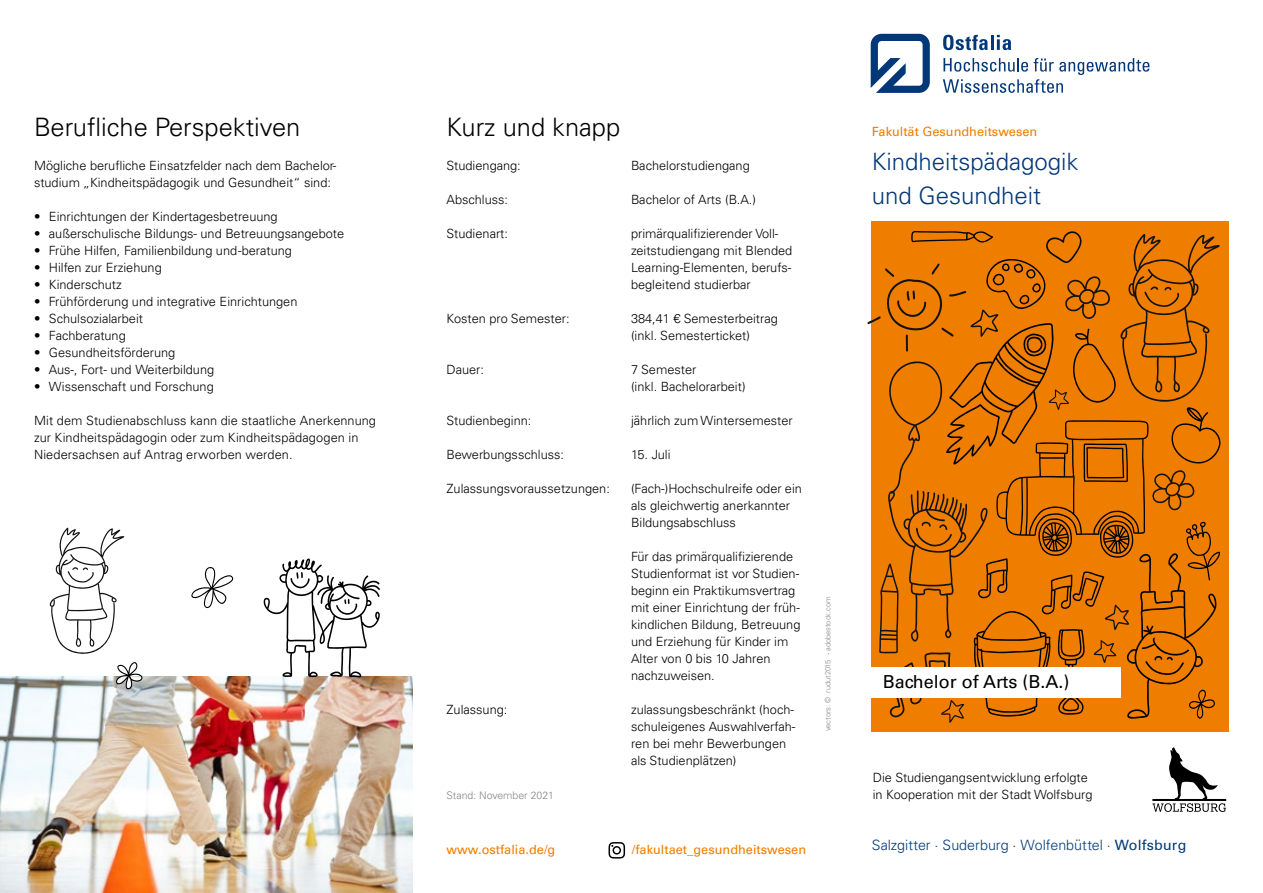
<style>
.page{position:relative;width:1263px;height:893px;background:#fff}
.page>*{position:absolute;margin:0;border:0;box-sizing:border-box;transform-origin:0 0}
.t1{font:300 25.5px "Univers LT Pro 45";color:#000}
.t2{font:300 24px/34px "Univers LT Pro 45";color:#033878}
.t3{font:18px "Univers LT Pro 55 Roman";color:#000}
.t4{font:300 14.25px "Univers LT Pro 45";color:#033878}
.t5{font:300 12.75px/17px "Univers LT Pro 45";color:#000}
.t6{font:12.75px "Univers LT Pro 55 Roman";color:#ef7d00}
.t7{font:300 12.75px/17px "Univers LT Std";color:#000}
.t8{font:300 10.5px "Univers LT Pro 45";color:#878787}
.t9{font:300 7.5px "Univers LT";color:#878787}
.s1{font-family:"Univers LT Pro 55 Roman";font-weight:400}
</style>
<div class="page">
<div style="left:872px;top:221px;width:357px;height:510px;background:#ef7d00"></div>
<svg style="left:943px;top:58px;width:206px;height:35px"></svg>
<svg style="left:943px;top:35px;width:44px;height:15px"></svg>
<hr style="left:990px;top:35px;width:3px;height:15px;background:#033878">
<svg style="left:997px;top:35px;width:14px;height:15px"></svg>
<svg style="left:871px;top:34px;width:59px;height:59px"></svg>
<svg style="left:1152px;top:747px;width:74px;height:65px"></svg>
<img style="left:0;top:676px;width:412px;height:217px">
<svg style="left:191px;top:567px;width:42px;height:42px"></svg>
<svg style="left:49px;top:528px;width:75px;height:126px"></svg>
<svg style="left:115px;top:662px;width:28px;height:27px"></svg>
<svg style="left:608px;top:842px;width:17px;height:16px"></svg>
<svg style="left:867px;top:230px;width:354px;height:493px"></svg>
<svg style="left:263px;top:558px;width:117px;height:120px"></svg>
<h1 class="t1" style="left:34px;top:110px;width:268px">Berufliche Perspektiven</h1>
<p class="t5" style="left:34px;top:157px;width:304px">Mögliche berufliche Einsatzfelder nach dem Bachelor&shy;studium „Kindheitspädagogik und Gesundheit“ sind:</p>
<p class="t5" style="left:34px;top:208px;width:245px">• Einrichtungen der Kindertagesbetreuung</p>
<p class="t5" style="left:34px;top:225px;width:312px">• außerschulische Bildungs- und Betreuungsangebote</p>
<p class="t5" style="left:34px;top:242px;width:259px">• Frühe Hilfen, Familienbildung und -beratung</p>
<p class="t5" style="left:34px;top:259px;width:129px">• Hilfen zur Erziehung</p>
<p class="t5" style="left:34px;top:276px;width:89px">• Kinderschutz</p>
<p class="t5" style="left:34px;top:293px;width:265px">• Frühförderung und integrative Einrichtungen</p>
<p class="t5" style="left:34px;top:310px;width:111px">• Schulsozialarbeit</p>
<p class="t5" style="left:34px;top:327px;width:93px">• Fachberatung</p>
<p class="t5" style="left:34px;top:344px;width:143px">• Gesundheitsförderung</p>
<p class="t5" style="left:34px;top:361px;width:182px">• Aus-, Fort- und Weiterbildung</p>
<p class="t5" style="left:34px;top:378px;width:181px">• Wissenschaft und Forschung</p>
<p class="t5" style="left:34px;top:412px;width:344px">Mit dem Studienabschluss kann die staatliche Anerkennung zur Kindheitspädagogin oder zum Kindheitspädagogen in<br>Niedersachsen auf Antrag erworben werden.</p>
<h1 class="t1" style="left:446px;top:110px;width:175px">Kurz und knapp</h1>
<p class="t5" style="left:446px;top:157px;width:76px">Studiengang:</p>
<p class="t5" style="left:631px;top:157px;width:120px">Bachelorstudiengang</p>
<p class="t5" style="left:446px;top:191px;width:63px">Abschluss:</p>
<p class="t5" style="left:631px;top:191px;width:126px">Bachelor of Arts (B.A.)</p>
<p class="t5" style="left:446px;top:225px;width:63px">Studienart:</p>
<p class="t5" style="left:631px;top:225px;width:163px">primärqualifizierender Voll&shy;zeitstudiengang mit Blended<br>Learning-Elementen, berufs&shy;begleitend studierbar</p>
<p class="t5" style="left:446px;top:310px;width:125px">Kosten pro Semester:</p>
<p class="t5" style="left:631px;top:310px;width:148px">384,41 € Semesterbeitrag (inkl. Semesterticket)</p>
<p class="t5" style="left:446px;top:361px;width:39px">Dauer:</p>
<p class="t5" style="left:631px;top:361px;width:116px">7 Semester<br>(inkl. Bachelorarbeit)</p>
<p class="t5" style="left:446px;top:412px;width:86px">Studienbeginn:</p>
<p class="t5" style="left:631px;top:412px;width:163px">jährlich zum Wintersemester</p>
<p class="t5" style="left:446px;top:446px;width:119px">Bewerbungsschluss:</p>
<p class="t5" style="left:631px;top:446px;width:41px">15. Juli</p>
<p class="t5" style="left:446px;top:480px;width:165px">Zulassungsvoraussetzungen:</p>
<p class="t5" style="left:631px;top:480px;width:172px">(Fach-)Hochschulreife oder ein als gleichwertig anerkannter<br>Bildungsabschluss</p>
<p class="t5" style="left:631px;top:548px;width:171px">Für das primärqualifizierende<br>Studienformat ist vor Studien&shy;beginn ein Praktikumsvertrag mit einer Einrichtung der früh&shy;kindlichen Bildung, Betreuung und Erziehung für Kinder im<br>Alter von 0 bis 10 Jahren nachzuweisen.</p>
<p class="t5" style="left:446px;top:701px;width:62px">Zulassung:</p>
<p class="t5" style="left:631px;top:701px;width:166px">zulassungsbeschränkt (hoch&shy;schuleigenes Auswahlverfah&shy;ren bei mehr Bewerbungen als Studienplätzen)</p>
<p class="t8" style="left:446px;top:789px;width:109px">Stand: November 2021</p>
<p class="t9" style="left:823px;top:731px;width:136px;rotate:-90deg">vectors: © rudut2015 - adobestock.com</p>
<p class="t6" style="left:872px;top:123px;width:167px">Fakultät Gesundheitswesen</p>
<h2 class="t2" style="left:872px;top:144px;width:208px">Kindheitspädagogik und Gesundheit</h2>
<h3 class="t3" style="left:883px;top:669px;width:188px">Bachelor of Arts (B.A.)</h3>
<p class="t7" style="left:873px;top:769px;width:221px">Die Studiengangsentwicklung erfolgte in Kooperation mit der Stadt Wolfsburg</p>
<p class="t6" style="left:446px;top:841px;width:110px">www.ostfalia.de/g</p>
<p class="t4" style="left:872px;top:836px;width:316px">Salzgitter · Suderburg · Wolfenbüttel · <span class="s1">Wolfsburg</span></p>
<p class="t6" style="left:632px;top:841px;width:176px">/fakultaet_gesundheitswesen</p>
</div>
